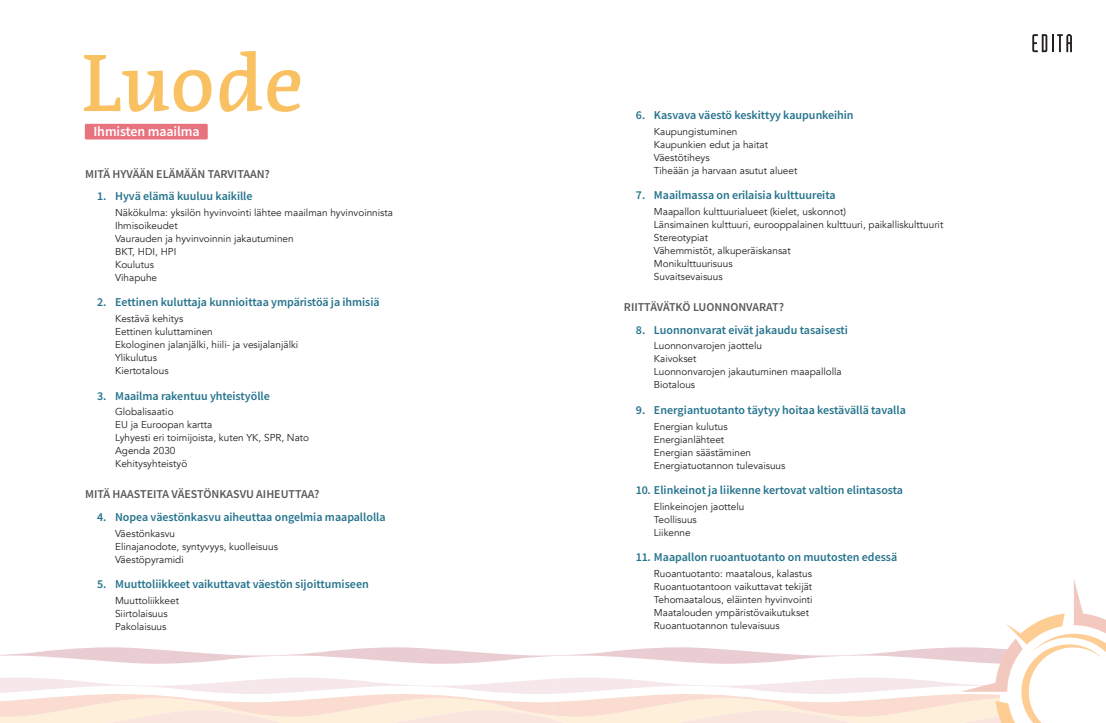
<style>
.page{position:relative;width:1106px;height:723px;background:#fff}
.page>*{position:absolute;margin:0;border:0;box-sizing:border-box;transform-origin:0 0}
.t1{font:500 80px "Acuta";letter-spacing:-.005em;color:#f9c162}
.t2{font:13.9px "Source Sans Variable";letter-spacing:-.005em;color:#fff}
.ots3{font:12px "Source Sans Variable";color:#25738d}
.väliotsikko{font:12px "Source Sans Variable";letter-spacing:-.005em;color:#57585a}
.lisäteksti{font:10px "Avenir";color:#231f20}
</style>
<div class="page">
<svg style="left:1032px;top:34px;width:39px;height:18px"></svg>
<div style="left:85px;top:124px;width:123px;height:15px;background:#e9727f"></div>
<svg style="left:0;top:580px;width:1106px;height:143px"></svg>
<p class="t1" style="left:81px;top:35px;width:224px">Luode</p>
<p class="t2" style="left:93px;top:123px;width:108px">Ihmisten maailma</p>
<p class="väliotsikko" style="left:85px;top:166px;width:186px">MITÄ HYVÄÄN ELÄMÄÄN TARVITAAN?</p>
<p class="ots3" style="left:97px;top:189px;width:157px">1. Hyvä elämä kuuluu kaikille</p>
<p class="lisäteksti" style="left:115px;top:207px;width:279px">Näkökulma: yksilön hyvinvointi lähtee maailman hyvinvoinnista</p>
<p class="lisäteksti" style="left:115px;top:220px;width:64px">Ihmisoikeudet</p>
<p class="lisäteksti" style="left:115px;top:233px;width:180px">Vaurauden ja hyvinvoinnin jakautuminen</p>
<p class="lisäteksti" style="left:115px;top:246px;width:63px">BKT, HDI, HPI</p>
<p class="lisäteksti" style="left:115px;top:259px;width:40px">Koulutus</p>
<p class="lisäteksti" style="left:115px;top:272px;width:44px">Vihapuhe</p>
<p class="ots3" style="left:97px;top:295px;width:284px">2. Eettinen kuluttaja kunnioittaa ympäristöä ja ihmisiä</p>
<p class="lisäteksti" style="left:115px;top:313px;width:70px">Kestävä kehitys</p>
<p class="lisäteksti" style="left:115px;top:326px;width:99px">Eettinen kuluttaminen</p>
<p class="lisäteksti" style="left:115px;top:339px;width:185px">Ekologinen jalanjälki, hiili- ja vesijalanjälki</p>
<p class="lisäteksti" style="left:115px;top:352px;width:44px">Ylikulutus</p>
<p class="lisäteksti" style="left:115px;top:365px;width:55px">Kiertotalous</p>
<p class="ots3" style="left:97px;top:388px;width:174px">3. Maailma rakentuu yhteistyölle</p>
<p class="lisäteksti" style="left:115px;top:406px;width:60px">Globalisaatio</p>
<p class="lisäteksti" style="left:115px;top:419px;width:99px">EU ja Euroopan kartta</p>
<p class="lisäteksti" style="left:115px;top:432px;width:196px">Lyhyesti eri toimijoista, kuten YK, SPR, Nato</p>
<p class="lisäteksti" style="left:115px;top:445px;width:62px">Agenda 2030</p>
<p class="lisäteksti" style="left:115px;top:458px;width:74px">Kehitysyhteistyö</p>
<p class="väliotsikko" style="left:85px;top:487px;width:236px">MITÄ HAASTEITA VÄESTÖNKASVU AIHEUTTAA?</p>
<p class="ots3" style="left:97px;top:510px;width:290px">4. Nopea väestönkasvu aiheuttaa ongelmia maapallolla</p>
<p class="lisäteksti" style="left:115px;top:527px;width:62px">Väestönkasvu</p>
<p class="lisäteksti" style="left:115px;top:540px;width:164px">Elinajanodote, syntyvyys, kuolleisuus</p>
<p class="lisäteksti" style="left:115px;top:553px;width:70px">Väestöpyramidi</p>
<p class="ots3" style="left:97px;top:577px;width:273px">5. Muuttoliikkeet vaikuttavat väestön sijoittumiseen</p>
<p class="lisäteksti" style="left:115px;top:594px;width:65px">Muuttoliikkeet</p>
<p class="lisäteksti" style="left:115px;top:607px;width:54px">Siirtolaisuus</p>
<p class="lisäteksti" style="left:115px;top:620px;width:53px">Pakolaisuus</p>
<p class="ots3" style="left:636px;top:108px;width:219px">6. Kasvava väestö keskittyy kaupunkeihin</p>
<p class="lisäteksti" style="left:654px;top:125px;width:85px">Kaupungistuminen</p>
<p class="lisäteksti" style="left:654px;top:138px;width:116px">Kaupunkien edut ja haitat</p>
<p class="lisäteksti" style="left:654px;top:151px;width:57px">Väestötiheys</p>
<p class="lisäteksti" style="left:654px;top:164px;width:145px">Tiheään ja harvaan asutut alueet</p>
<p class="ots3" style="left:636px;top:188px;width:201px">7. Maailmassa on erilaisia kulttuureita</p>
<p class="lisäteksti" style="left:654px;top:206px;width:194px">Maapallon kulttuurialueet (kielet, uskonnot)</p>
<p class="lisäteksti" style="left:654px;top:219px;width:291px">Länsimainen kulttuuri, eurooppalainen kulttuuri, paikalliskulttuurit</p>
<p class="lisäteksti" style="left:654px;top:232px;width:56px">Stereotypiat</p>
<p class="lisäteksti" style="left:654px;top:245px;width:138px">Vähemmistöt, alkuperäiskansat</p>
<p class="lisäteksti" style="left:654px;top:258px;width:80px">Monikulttuurisuus</p>
<p class="lisäteksti" style="left:654px;top:271px;width:70px">Suvaitsevaisuus</p>
<p class="väliotsikko" style="left:624px;top:300px;width:162px">RIITTÄVÄTKÖ LUONNONVARAT?</p>
<p class="ots3" style="left:636px;top:322px;width:214px">8. Luonnonvarat eivät jakaudu tasaisesti</p>
<p class="lisäteksti" style="left:654px;top:340px;width:110px">Luonnonvarojen jaottelu</p>
<p class="lisäteksti" style="left:654px;top:353px;width:44px">Kaivokset</p>
<p class="lisäteksti" style="left:654px;top:366px;width:189px">Luonnonvarojen jakautuminen maapallolla</p>
<p class="lisäteksti" style="left:654px;top:379px;width:43px">Biotalous</p>
<p class="ots3" style="left:636px;top:402px;width:271px">9. Energiantuotanto täytyy hoitaa kestävällä tavalla</p>
<p class="lisäteksti" style="left:654px;top:420px;width:75px">Energian kulutus</p>
<p class="lisäteksti" style="left:654px;top:433px;width:72px">Energianlähteet</p>
<p class="lisäteksti" style="left:654px;top:446px;width:99px">Energian säästäminen</p>
<p class="lisäteksti" style="left:654px;top:459px;width:133px">Energiatuotannon tulevaisuus</p>
<p class="ots3" style="left:636px;top:483px;width:269px">10. Elinkeinot ja liikenne kertovat valtion elintasosta</p>
<p class="lisäteksti" style="left:654px;top:500px;width:92px">Elinkeinojen jaottelu</p>
<p class="lisäteksti" style="left:654px;top:513px;width:44px">Teollisuus</p>
<p class="lisäteksti" style="left:654px;top:526px;width:38px">Liikenne</p>
<p class="ots3" style="left:636px;top:550px;width:263px">11. Maapallon ruoantuotanto on muutosten edessä</p>
<p class="lisäteksti" style="left:654px;top:567px;width:159px">Ruoantuotanto: maatalous, kalastus</p>
<p class="lisäteksti" style="left:654px;top:580px;width:160px">Ruoantuotantoon vaikuttavat tekijät</p>
<p class="lisäteksti" style="left:654px;top:593px;width:160px">Tehomaatalous, eläinten hyvinvointi</p>
<p class="lisäteksti" style="left:654px;top:606px;width:157px">Maatalouden ympäristövaikutukset</p>
<p class="lisäteksti" style="left:654px;top:619px;width:127px">Ruoantuotannon tulevaisuus</p>
</div>
